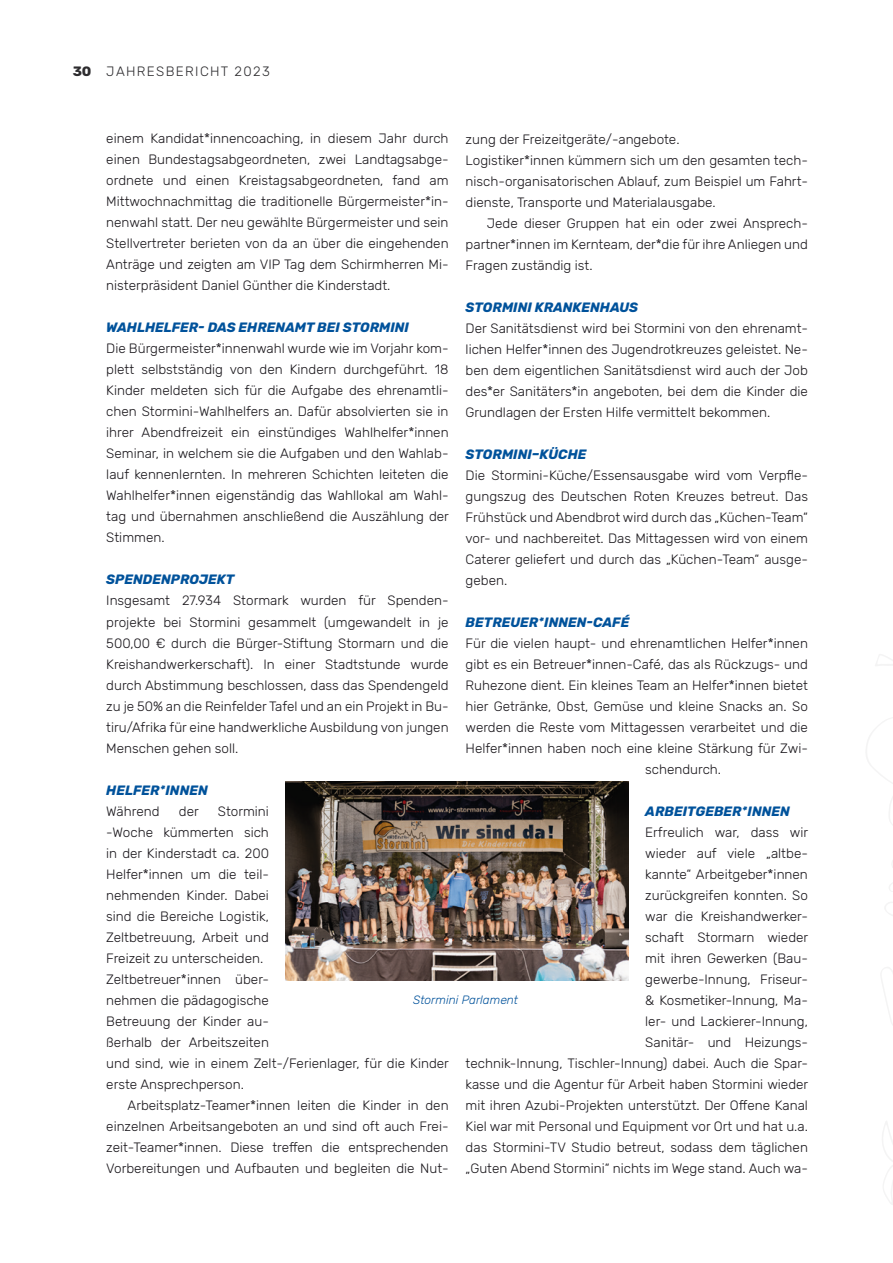
<style>
.page{position:relative;width:893px;height:1263px;background:#fff}
.page>*{position:absolute;margin:0;border:0;box-sizing:border-box;transform-origin:0 0}
.t1{font:300 13.5px/21px "Rubik";color:#1a171c;text-align:justify}
.t2{font:italic 700 13.5px "Rubik";color:#00529b}
.t3{font:300 13.5px "Rubik";letter-spacing:.1em;color:#2d2c2f}
.t4{font:italic 300 12px "Rubik";color:#00529b}
.s1{font-weight:700}
</style>
<div class="page">
<svg style="left:881px;top:902px;width:12px;height:303px"></svg>
<svg style="left:866px;top:654px;width:27px;height:236px"></svg>
<img style="left:286px;top:781px;width:342px;height:200px">
<p class="t3" style="left:73px;top:64px;width:199px"><span class="s1">30</span> JAHRESBERICHT 2023</p>
<p class="t1" style="left:466px;top:129px;width:344px;text-align:left">zung der Freizeitgeräte/-angebote.<br>Logistiker*innen kümmern sich um den gesamten tech&shy;nisch-organisatorischen Ablauf, zum Beispiel um Fahrt&shy;dienste, Transporte und Materialausgabe.</p>
<p class="t1" style="left:466px;top:213px;width:344px;text-indent:21px">Jede dieser Gruppen hat ein oder zwei Ansprech&shy;partner*innen im Kernteam, der*die für ihre Anliegen und Fragen zuständig ist.</p>
<p class="t2" style="left:466px;top:299px;width:174px">STORMINI KRANKENHAUS</p>
<p class="t1" style="left:466px;top:318px;width:344px">Der Sanitätsdienst wird bei Stormini von den ehrenamt&shy;lichen Helfer*innen des Jugendrotkreuzes geleistet. Ne&shy;ben dem eigentlichen Sanitätsdienst wird auch der Job des*er Sanitäters*in angeboten, bei dem die Kinder die Grundlagen der Ersten Hilfe vermittelt bekommen.</p>
<p class="t2" style="left:466px;top:446px;width:122px">STORMINI–KÜCHE</p>
<p class="t1" style="left:466px;top:465px;width:344px">Die Stormini-Küche/Essensausgabe wird vom Verpfle&shy;gungszug des Deutschen Roten Kreuzes betreut. Das Frühstück und Abendbrot wird durch das „Küchen-Team“ vor- und nachbereitet. Das Mittagessen wird von einem Caterer geliefert und durch das „Küchen-Team“ ausge&shy;geben.</p>
<p class="t2" style="left:466px;top:614px;width:165px">BETREUER*INNEN-CAFÉ</p>
<p class="t1" style="left:466px;top:633px;width:344px">Für die vielen haupt- und ehrenamtlichen Helfer*innen</p>
<p class="t1" style="left:466px;top:654px;width:344px">gibt es ein Betreuer*innen-Café, das als Rückzugs- und</p>
<p class="t1" style="left:466px;top:675px;width:344px">Ruhezone dient. Ein kleines Team an Helfer*innen bietet</p>
<p class="t1" style="left:466px;top:696px;width:344px">hier Getränke, Obst, Gemüse und kleine Snacks an. So</p>
<p class="t1" style="left:466px;top:717px;width:344px">werden die Reste vom Mittagessen verarbeitet und die</p>
<p class="t1" style="left:466px;top:738px;width:344px">Helfer*innen haben noch eine kleine Stärkung für Zwi-</p>
<p class="t1" style="left:645px;top:759px;width:77px">schendurch.</p>
<p class="t2" style="left:645px;top:803px;width:146px">ARBEITGEBER*INNEN</p>
<p class="t1" style="left:466px;top:822px;width:344px;text-align:right">Erfreulich war, dass wir<br>wieder auf viele „altbe-<br>kannte“ Arbeitgeber*innen<br>zurückgreifen konnten. So<br>war die Kreishandwerker-<br>schaft Stormarn wieder<br>mit ihren Gewerken (Bau-<br>gewerbe-Innung, Friseur-<br>&amp; Kosmetiker-Innung, Ma-<br>ler- und Lackierer-Innung,<br>Sanitär- und Heizungs-<br>technik-Innung, Tischler-Innung) dabei. Auch die Spar&shy;kasse und die Agentur für Arbeit haben Stormini wieder mit ihren Azubi-Projekten unterstützt. Der Offene Kanal Kiel war mit Personal und Equipment vor Ort und hat u.a. das Stormini-TV Studio betreut, sodass dem täglichen „Guten Abend Stormini“ nichts im Wege stand. Auch wa-</p>
<p class="t1" style="left:106px;top:128px;width:344px">einem Kandidat*innencoaching, in diesem Jahr durch einen Bundestagsabgeordneten, zwei Landtagsabge&shy;ordnete und einen Kreistagsabgeordneten, fand am Mittwochnachmittag die traditionelle Bürgermeister*in&shy;nenwahl statt. Der neu gewählte Bürgermeister und sein Stellvertreter berieten von da an über die eingehenden Anträge und zeigten am VIP Tag dem Schirmherren Mi&shy;nisterpräsident Daniel Günther die Kinderstadt.</p>
<p class="t2" style="left:106px;top:320px;width:304px">WAHLHELFER- DAS EHRENAMT BEI STORMINI</p>
<p class="t1" style="left:106px;top:339px;width:344px">Die Bürgermeister*innenwahl wurde wie im Vorjahr kom&shy;plett selbstständig von den Kindern durchgeführt. 18<br>Kinder meldeten sich für die Aufgabe des ehrenamtli&shy;chen Stormini-Wahlhelfers an. Dafür absolvierten sie in ihrer Abendfreizeit ein einstündiges Wahlhelfer*innen Seminar, in welchem sie die Aufgaben und den Wahlab&shy;lauf kennenlernten. In mehreren Schichten leiteten die Wahlhelfer*innen eigenständig das Wahllokal am Wahl&shy;tag und übernahmen anschließend die Auszählung der Stimmen.</p>
<p class="t2" style="left:106px;top:572px;width:130px">SPENDENPROJEKT</p>
<p class="t1" style="left:106px;top:591px;width:344px">Insgesamt 27.934 Stormark wurden für Spenden&shy;projekte bei Stormini gesammelt (umgewandelt in je 500,00 € durch die Bürger-Stiftung Stormarn und die Kreishandwerkerschaft). In einer Stadtstunde wurde durch Abstimmung beschlossen, dass das Spendengeld zu je 50% an die Reinfelder Tafel und an ein Projekt in Bu&shy;tiru/Afrika für eine handwerkliche Ausbildung von jungen Menschen gehen soll.</p>
<p class="t2" style="left:106px;top:782px;width:103px">HELFER*INNEN</p>
<p class="t1" style="left:106px;top:801px;width:55px">Während</p>
<p class="t1" style="left:179px;top:801px;width:21px">der</p>
<p class="t1" style="left:106px;top:801px;width:344px;text-align:left;text-indent:112px">Stormini<br>-Woche kümmerten sich<br>in der Kinderstadt ca. 200<br>Helfer*innen um die teil-<br>nehmenden Kinder. Dabei<br>sind die Bereiche Logistik,<br>Zeltbetreuung, Arbeit und<br>Freizeit zu unterscheiden.<br>Zeltbetreuer*innen über-<br>nehmen die pädagogische<br>Betreuung der Kinder au-<br>ßerhalb der Arbeitszeiten<br>und sind, wie in einem Zelt-/Ferienlager, für die Kinder erste Ansprechperson.</p>
<p class="t1" style="left:106px;top:1095px;width:344px;text-indent:21px">Arbeitsplatz-Teamer*innen leiten die Kinder in den einzelnen Arbeitsangeboten an und sind oft auch Frei&shy;zeit-Teamer*innen. Diese treffen die entsprechenden Vorbereitungen und Aufbauten und begleiten die Nut-</p>
<p class="t4" style="left:413px;top:994px;width:106px">Stormini Parlament</p>
</div>
